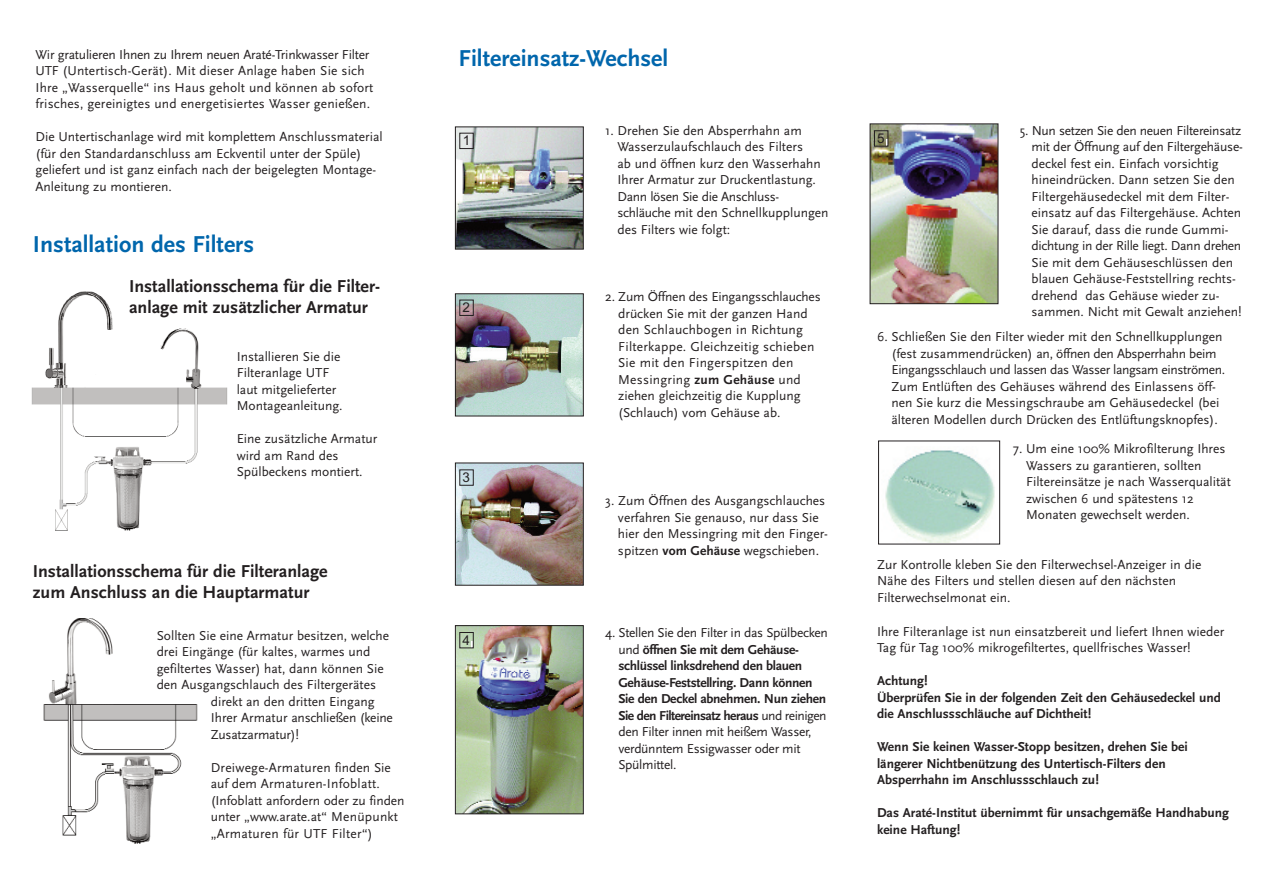
<style>
.page{position:relative;width:1263px;height:893px;background:#fff}
.page>*{position:absolute;margin:0;border:0;box-sizing:border-box;transform-origin:0 0}
.t1{font:700 24px "Scala Sans";color:#0166ac}
.t2{font:700 18px/21px "Scala Sans";color:#231f20}
.t3{font:13.5px/16.5px "Scala Sans";color:#231f20}
.t4{font:700 13.5px/16.5px "Scala Sans";color:#231f20}
.t5{font:700 13.5px/16.5px "Scala Sans";letter-spacing:-.025em;color:#231f20}
.t6{font:13.5px "Arial";color:#231f20}
.s1{font-weight:700}
.s2{font-weight:400}
</style>
<div class="page">
<img style="left:31px;top:291px;width:197px;height:240px">
<img style="left:43px;top:619px;width:155px;height:225px">
<img style="left:457px;top:295px;width:125px;height:119px">
<div style="left:455px;top:293px;width:129px;height:123px;border:1px solid #231f20"></div>
<img style="left:457px;top:465px;width:125px;height:119px">
<div style="left:455px;top:463px;width:129px;height:123px;border:1px solid #231f20"></div>
<div style="left:459px;top:300px;width:15px;height:16px;border:1px solid #231f20"></div>
<img style="left:457px;top:129px;width:125px;height:118px">
<div style="left:455px;top:127px;width:129px;height:122px;border:1px solid #231f20"></div>
<div style="left:459px;top:133px;width:15px;height:16px;border:1px solid #231f20"></div>
<div style="left:459px;top:469px;width:15px;height:17px;border:1px solid #231f20"></div>
<img style="left:457px;top:627px;width:125px;height:185px">
<div style="left:455px;top:625px;width:129px;height:189px;border:1px solid #231f20"></div>
<div style="left:459px;top:632px;width:15px;height:16px;border:1px solid #231f20"></div>
<img style="left:872px;top:125px;width:124px;height:177px">
<div style="left:870px;top:123px;width:128px;height:181px;border:1px solid #231f20"></div>
<div style="left:874px;top:130px;width:14px;height:17px;border:1px solid #231f20"></div>
<img style="left:885px;top:450px;width:110px;height:92px">
<div style="left:878px;top:441px;width:122px;height:103px;border:1px solid #231f20"></div>
<p class="t3" style="left:36px;top:46px;width:339px">Wir gratulieren Ihnen zu Ihrem neuen Araté-Trinkwasser Filter UTF (Untertisch-Gerät). Mit dieser Anlage haben Sie sich Ihre „Wasserquelle“ ins Haus geholt und können ab sofort frisches, gereinigtes und energetisiertes Wasser genießen.</p>
<p class="t3" style="left:36px;top:128px;width:349px">Die Untertischanlage wird mit komplettem Anschlussmaterial (für den Standardanschluss am Eckventil unter der Spüle) geliefert und ist ganz einfach nach der beigelegten Montage-Anleitung zu montieren.</p>
<h1 class="t1" style="left:33px;top:230px;width:223px">Installation des Filters</h1>
<h2 class="t2" style="left:129px;top:275px;width:253px">Installationsschema für die Filter&shy;anlage mit zusätzlicher Armatur</h2>
<p class="t3" style="left:237px;top:348px;width:107px">Installieren Sie die<br>Filteranlage UTF laut mitgelieferter<br>Montageanleitung.</p>
<p class="t3" style="left:237px;top:430px;width:142px">Eine zusätzliche Armatur wird am Rand des<br>Spülbeckens montiert.</p>
<h2 class="t2" style="left:33px;top:560px;width:296px">Installationsschema für die Filteranlage zum Anschluss an die Hauptarmatur</h2>
<p class="t3" style="left:157px;top:627px;width:234px">Sollten Sie eine Armatur besitzen, welche</p>
<p class="t3" style="left:157px;top:643px;width:215px">drei Eingänge (für kaltes, warmes und</p>
<p class="t3" style="left:157px;top:660px;width:228px">gefiltertes Wasser) hat, dann können Sie</p>
<p class="t3" style="left:157px;top:676px;width:221px">den Ausgangschlauch des Filtergerätes</p>
<p class="t3" style="left:211px;top:693px;width:166px">direkt an den dritten Eingang</p>
<p class="t3" style="left:211px;top:709px;width:184px">Ihrer Armatur anschließen (keine</p>
<p class="t3" style="left:211px;top:726px;width:90px">Zusatzarmatur)!</p>
<p class="t3" style="left:211px;top:759px;width:195px">Dreiwege-Armaturen finden Sie auf dem Armaturen-Infoblatt. (Infoblatt anfordern oder zu finden unter „www.arate.at“ Menüpunkt „Armaturen für UTF Filter“)</p>
<h1 class="t1" style="left:458px;top:43px;width:211px">Filtereinsatz-Wechsel</h1>
<p class="t6" style="left:463px;top:133px;width:9px">1</p>
<p class="t6" style="left:463px;top:300px;width:9px">2</p>
<p class="t6" style="left:463px;top:470px;width:9px">3</p>
<p class="t6" style="left:463px;top:632px;width:9px">4</p>
<p class="t3" style="left:617px;top:122px;width:213px;text-indent:-12px">1. Drehen Sie den Absperrhahn am<br>Wasserzulaufschlauch des Filters<br>ab und öffnen kurz den Wasserhahn<br>Ihrer Armatur zur Druckentlastung.<br>Dann lösen Sie die Anschluss&shy;schläuche mit den Schnellkupplungen des Filters wie folgt:</p>
<p class="t3" style="left:618px;top:288px;width:204px;text-indent:-13px">2. Zum Öffnen des Eingangsschlauches drücken Sie mit der ganzen Hand den Schlauchbogen in Richtung<br>Filterkappe. Gleichzeitig schieben<br>Sie mit den Fingerspitzen den<br>Messingring <span class="s1">zum Gehäuse</span> und ziehen gleichzeitig die Kupplung (Schlauch) vom Gehäuse ab.</p>
<p class="t3" style="left:618px;top:492px;width:211px;text-indent:-13px">3. Zum Öffnen des Ausgangschlauches verfahren Sie genauso, nur dass Sie hier den Messingring mit den Finger&shy;spitzen <span class="s1">vom Gehäuse</span> wegschieben.</p>
<p class="t5" style="left:618px;top:624px;width:211px;text-indent:-13px"><span class="s2">4. Stellen Sie den Filter in das Spülbecken und</span> öffnen Sie mit dem Gehäuse&shy;schlüssel linksdrehend den blauen Gehäuse-Feststellring. Dann können Sie den Deckel abnehmen. Nun ziehen Sie den Filtereinsatz heraus <span class="s2">und reinigen den Filter innen mit heißem Wasser, verdünntem Essigwasser oder mit Spülmittel.</span></p>
<p class="t6" style="left:877px;top:130px;width:9px">5</p>
<p class="t3" style="left:1031px;top:122px;width:213px;text-indent:-12px">5. Nun setzen Sie den neuen Filtereinsatz mit der Öffnung auf den Filtergehäuse&shy;deckel fest ein. Einfach vorsichtig hineindrücken. Dann setzen Sie den Filtergehäusedeckel mit dem Filter&shy;einsatz auf das Filtergehäuse. Achten Sie darauf, dass die runde Gummi&shy;dichtung in der Rille liegt. Dann drehen Sie mit dem Gehäuseschlüssen den blauen Gehäuse-Feststellring rechts&shy;drehend das Gehäuse wieder zu&shy;sammen. Nicht mit Gewalt anziehen!</p>
<p class="t3" style="left:891px;top:328px;width:335px;text-indent:-14px">6. Schließen Sie den Filter wieder mit den Schnellkupplungen (fest zusammendrücken) an, öffnen den Absperrhahn beim Eingangsschlauch und lassen das Wasser langsam einströmen.<br>Zum Entlüften des Gehäuses während des Einlassens öff&shy;nen Sie kurz die Messingschraube am Gehäusedeckel (bei älteren Modellen durch Drücken des Entlüftungsknopfes).</p>
<p class="t3" style="left:1026px;top:440px;width:206px;text-indent:-13px">7. Um eine 100% Mikrofilterung Ihres Wassers zu garantieren, sollten Filtereinsätze je nach Wasserqualität zwischen 6 und spätestens 12<br>Monaten gewechselt werden.</p>
<p class="t3" style="left:877px;top:556px;width:326px">Zur Kontrolle kleben Sie den Filterwechsel-Anzeiger in die<br>Nähe des Filters und stellen diesen auf den nächsten<br>Filterwechselmonat ein.</p>
<p class="t3" style="left:877px;top:623px;width:349px">Ihre Filteranlage ist nun einsatzbereit und liefert Ihnen wieder<br>Tag für Tag 100% mikrogefiltertes, quellfrisches Wasser!</p>
<p class="t4" style="left:877px;top:672px;width:346px">Achtung!<br>Überprüfen Sie in der folgenden Zeit den Gehäusedeckel und die Anschlussschläuche auf Dichtheit!</p>
<p class="t4" style="left:877px;top:738px;width:312px">Wenn Sie keinen Wasser-Stopp besitzen, drehen Sie bei längerer Nichtbenützung des Untertisch-Filters den<br>Absperrhahn im Anschlussschlauch zu!</p>
<p class="t4" style="left:877px;top:804px;width:353px">Das Araté-Institut übernimmt für unsachgemäße Handhabung keine Haftung!</p>
</div>
